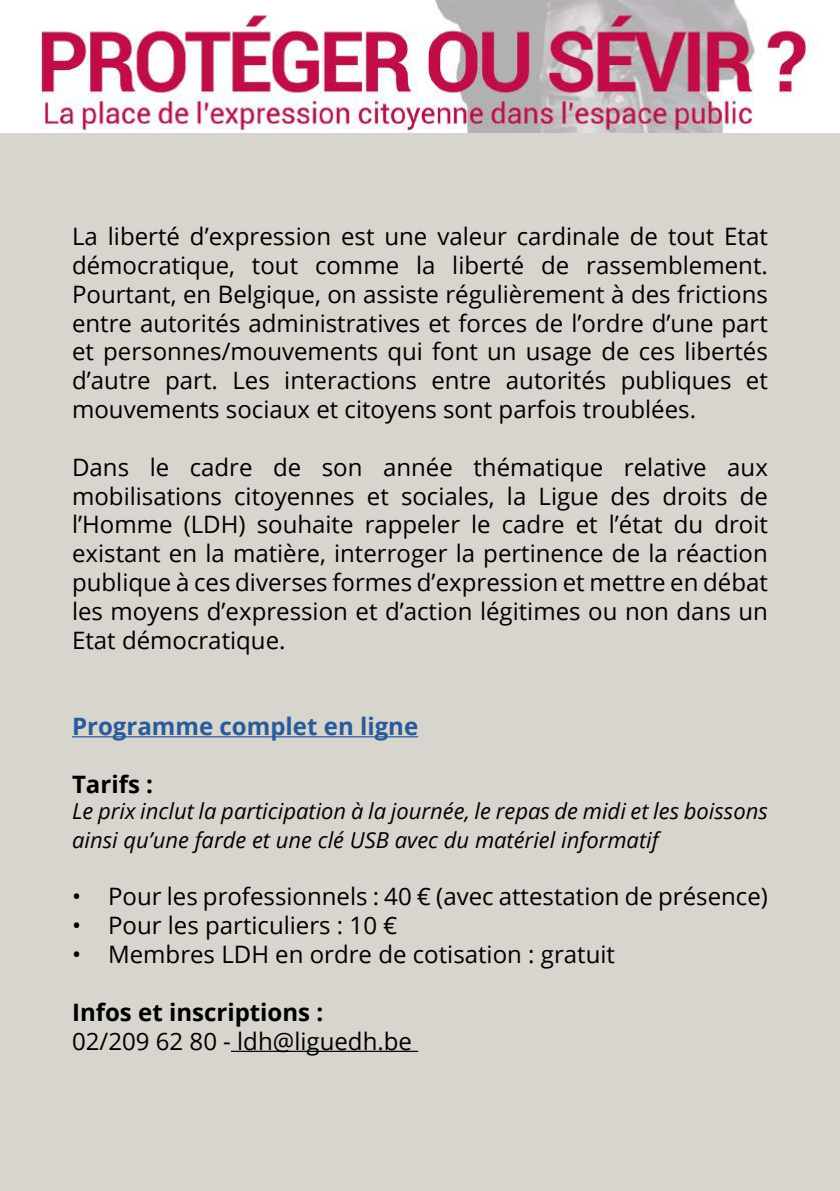
<style>
.page{position:relative;width:840px;height:1191px;background:#fff}
.page>*{position:absolute;margin:0;border:0;box-sizing:border-box;transform-origin:0 0}
.t1{font:24px/28.8px "Open Sans";color:#000;text-align:justify}
.t2{font:700 24px "Open Sans";color:#000}
.t3{font:700 24px "Open Sans";color:#275b9b}
.t4{font:italic 22px/28.8px "Open Sans";color:#000}
</style>
<div class="page">
<img style="left:36px;top:0;width:774px;height:133px">
<div style="left:0;top:133px;width:839px;height:1058px;background:#d8d5ce"></div>
<hr style="left:72px;top:736px;width:346px;height:1px;background:#275b9b">
<hr style="left:231px;top:1050px;width:187px;height:2px;background:#000">
<p class="t1" style="left:72px;top:221px;width:697px">La liberté d’expression est une valeur cardinale de tout Etat démocratique, tout comme la liberté de rassemblement.<br>Pourtant, en Belgique, on assiste régulièrement à des frictions entre autorités administratives et forces de l’ordre d’une part et personnes/mouvements qui font un usage de ces libertés d’autre part. Les interactions entre autorités publiques et mouvements sociaux et citoyens sont parfois troublées.</p>
<p class="t1" style="left:72px;top:452px;width:697px">Dans le cadre de son année thématique relative aux mobilisations citoyennes et sociales, la Ligue des droits de l’Homme (LDH) souhaite rappeler le cadre et l’état du droit existant en la matière, interroger la pertinence de la réaction publique à ces diverses formes d’expression et mettre en débat les moyens d’expression et d’action légitimes ou non dans un Etat démocratique.</p>
<p class="t3" style="left:72px;top:709px;width:347px">Programme complet en ligne</p>
<p class="t2" style="left:72px;top:767px;width:82px">Tarifs :</p>
<p class="t4" style="left:72px;top:796px;width:696px">Le prix inclut la participation à la journée, le repas de midi et les boissons ainsi qu’une farde et une clé USB avec du matériel informatif</p>
<p class="t1" style="left:72px;top:881px;width:697px">• Pour les professionnels : 40 € (avec attestation de présence)</p>
<p class="t1" style="left:72px;top:910px;width:327px">• Pour les particuliers : 10 €</p>
<p class="t1" style="left:72px;top:939px;width:544px">• Membres LDH en ordre de cotisation : gratuit</p>
<p class="t2" style="left:72px;top:995px;width:252px">Infos et inscriptions :</p>
<p class="t1" style="left:72px;top:1025px;width:341px">02/209 62 80 - ldh@liguedh.be</p>
</div>
